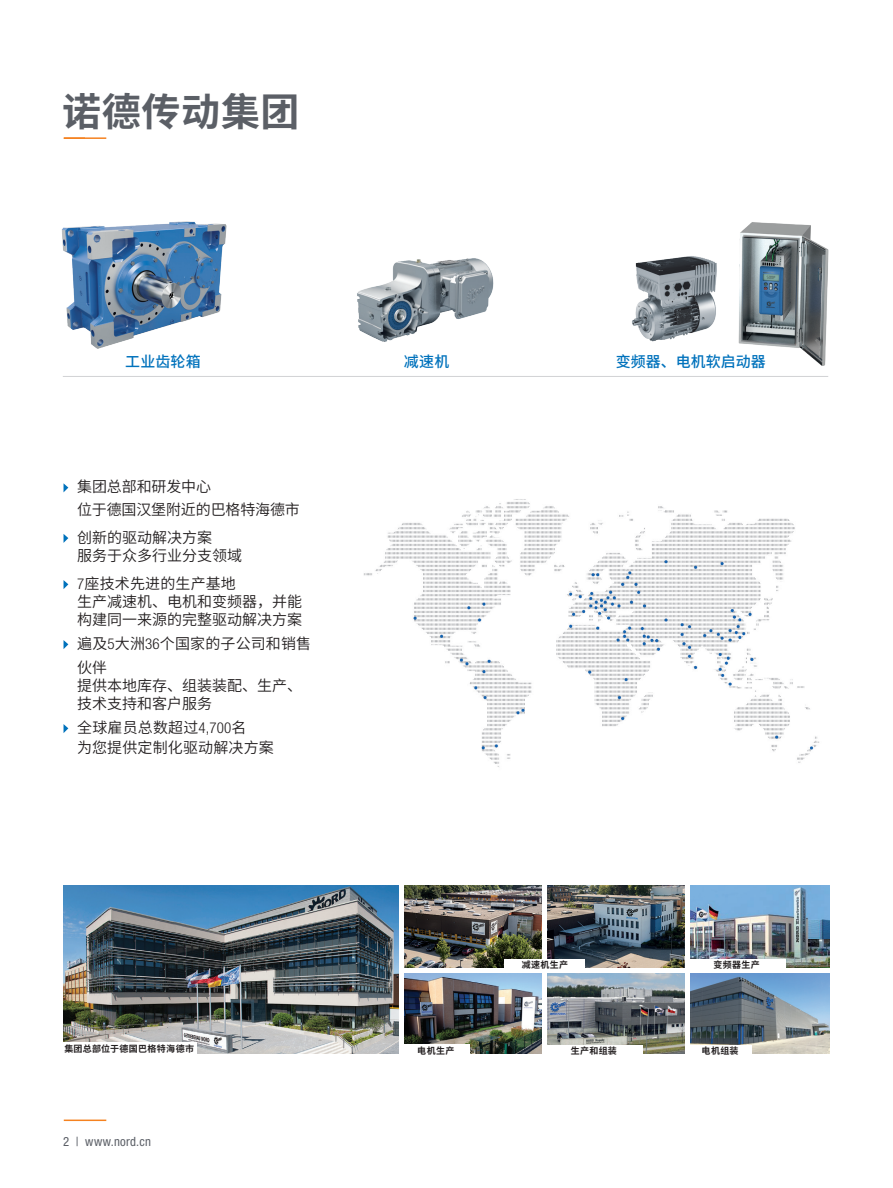
<style>
.page{position:relative;width:893px;height:1188px;background:#fff}
.page>*{position:absolute;margin:0;border:0;box-sizing:border-box;transform-origin:0 0}
.t1{font:700 39px "Source Han Sans CN";letter-spacing:.02em;color:#5b5f66}
.t2{font:15px/18px "Source Han Sans CN";color:#231f20}
.t3{font:500 15px "Source Han Sans CN";color:#0072bc}
.t4{font:condensed 12.75px "Helvetica Neue LT Std";letter-spacing:.02em;color:#5b5f66}
.t5{font:700 9px "Source Han Sans CN";letter-spacing:.04em;color:#231f20}
.s1{font-family:"Helvetica Neue LT Std";font-weight:300;font-stretch:condensed}
</style>
<div class="page">
<hr style="left:64px;top:137px;width:42px;height:2px;background:#f58220">
<hr style="left:64px;top:1120px;width:42px;height:1px;background:#f58220">
<img style="left:738px;top:222px;width:91px;height:155px">
<img style="left:62px;top:221px;width:165px;height:128px">
<img style="left:632px;top:256px;width:85px;height:86px">
<img style="left:357px;top:258px;width:137px;height:84px">
<img style="left:363px;top:499px;width:457px;height:268px">
<img style="left:64px;top:885px;width:335px;height:169px">
<img style="left:547px;top:885px;width:138px;height:83px">
<img style="left:404px;top:885px;width:138px;height:83px">
<img style="left:404px;top:973px;width:138px;height:81px">
<img style="left:690px;top:885px;width:139px;height:83px">
<img style="left:547px;top:973px;width:138px;height:81px">
<img style="left:690px;top:973px;width:139px;height:81px">
<svg style="left:64px;top:484px;width:4px;height:8px"></svg>
<svg style="left:64px;top:534px;width:4px;height:9px"></svg>
<svg style="left:64px;top:580px;width:4px;height:9px"></svg>
<svg style="left:64px;top:640px;width:4px;height:9px"></svg>
<svg style="left:64px;top:724px;width:4px;height:9px"></svg>
<hr style="left:63px;top:376px;width:765px;height:1px;background:#d1d2d4">
<div style="left:62px;top:1043px;width:134px;height:15px;background:#fff"></div>
<div style="left:504px;top:959px;width:81px;height:13px;background:#fff"></div>
<div style="left:688px;top:959px;width:98px;height:13px;background:#fff"></div>
<div style="left:402px;top:1045px;width:68px;height:13px;background:#fff"></div>
<div style="left:545px;top:1045px;width:98px;height:13px;background:#fff"></div>
<div style="left:688px;top:1045px;width:64px;height:13px;background:#fff"></div>
<h1 class="t1" style="left:62px;top:89px;width:239px">诺德传动集团</h1>
<p class="t3" style="left:125px;top:353px;width:77px">工业齿轮箱</p>
<p class="t3" style="left:404px;top:353px;width:47px">减速机</p>
<p class="t3" style="left:616px;top:353px;width:151px">变频器、电机软启动器</p>
<p class="t2" style="left:77px;top:476px;width:224px;line-height:22.2px">集团总部和研发中心<br>位于德国汉堡附近的巴格特海德市</p>
<p class="t2" style="left:77px;top:529px;width:167px">创新的驱动解决方案<br>服务于众多行业分支领域</p>
<p class="t2" style="left:77px;top:575px;width:226px"><span class="s1">7</span>座技术先进的生产基地<br>生产减速机、电机和变频器，并能构建同一来源的完整驱动解决方案</p>
<p class="t2" style="left:77px;top:632px;width:236px;line-height:24px">遍及<span class="s1">5</span>大洲<span class="s1">36</span>个国家的子公司和销售伙伴</p>
<p class="t2" style="left:77px;top:677px;width:226px">提供本地库存、组装装配、生产、技术支持和客户服务</p>
<p class="t2" style="left:77px;top:718px;width:198px;line-height:19.5px">全球雇员总数超过<span class="s1">4,700</span>名<br>为您提供定制化驱动解决方案</p>
<p class="t5" style="left:64px;top:1044px;width:131px">集团总部位于德国巴格特海德市</p>
<p class="t4" style="left:63px;top:1134px;width:89px">2 | www.nord.cn</p>
<p class="t5" style="left:522px;top:960px;width:48px">减速机生产</p>
<p class="t5" style="left:713px;top:960px;width:48px">变频器生产</p>
<p class="t5" style="left:417px;top:1046px;width:39px">电机生产</p>
<p class="t5" style="left:571px;top:1046px;width:48px">生产和组装</p>
<p class="t5" style="left:702px;top:1046px;width:38px">电机组装</p>
</div>
